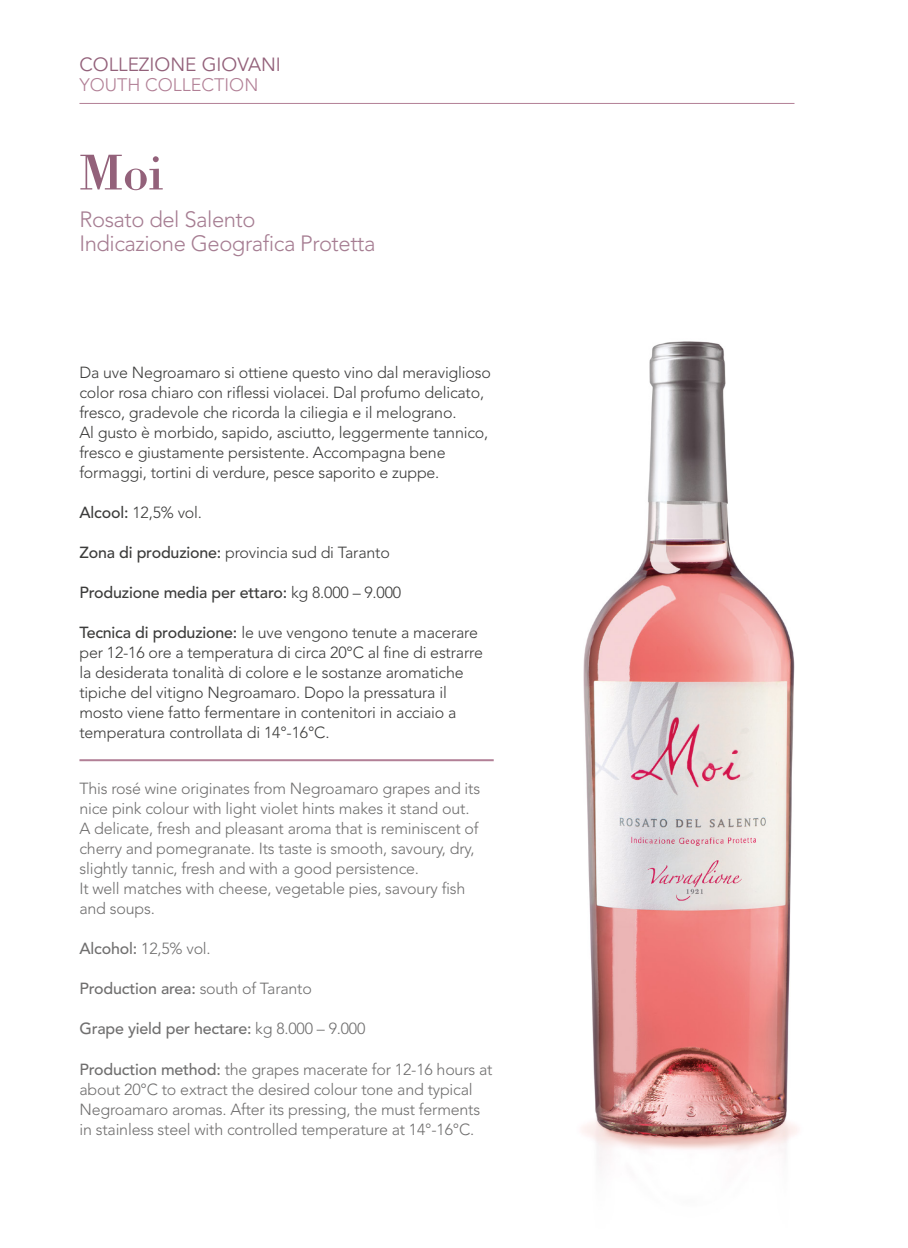
<style>
.page{position:relative;width:908px;height:1248px;background:#fff}
.page>*{position:absolute;margin:0;border:0;box-sizing:border-box;transform-origin:0 0}
.t1{font:52px "Bodoni Std";color:#93617a}
.t2{font:300 22px/24px "Avenir LT Std";letter-spacing:-.02em;color:#a67d92}
.t3{font:19px "Avenir LT Std";color:#93617a}
.t4{font:300 18px "Avenir LT Std";color:#b28096}
.t5{font:300 16px/20px "Avenir LT Std";letter-spacing:-.01em;color:#3c3c3b}
.t6{font:300 16px/20px "Avenir LT Std";letter-spacing:-.01em;color:#706f6f}
.t7{font:500 16px "Avenir LT Std";letter-spacing:-.01em;color:#706f6f}
.t8{font:500 16px "Avenir LT Std";letter-spacing:-.01em;color:#3c3c3b}
.s1{font-weight:500}
.s2{font-weight:300}
</style>
<div class="page">
<hr style="left:79px;top:759px;width:414px;height:2px;background:#b28096">
<hr style="left:79px;top:103px;width:715px;height:1px;background:#b28096">
<img style="left:582px;top:341px;width:215px;height:822px">
<p class="t3" style="left:79px;top:54px;width:203px">COLLEZIONE GIOVANI</p>
<p class="t4" style="left:79px;top:74px;width:180px">YOUTH COLLECTION</p>
<h1 class="t1" style="left:79px;top:140px;width:85px">Moi</h1>
<h2 class="t2" style="left:79px;top:207px;width:297px">Rosato del Salento<br>Indicazione Geografica Protetta</h2>
<p class="t5" style="left:79px;top:362px;width:413px">Da uve Negroamaro si ottiene questo vino dal meraviglioso color rosa chiaro con riflessi violacei. Dal profumo delicato, fresco, gradevole che ricorda la ciliegia e il melograno.<br>Al gusto è morbido, sapido, asciutto, leggermente tannico, fresco e giustamente persistente. Accompagna bene formaggi, tortini di verdure, pesce saporito e zuppe.</p>
<p class="t5" style="left:79px;top:502px;width:124px"><span class="s1">Alcool:</span> 12,5% vol.</p>
<p class="t5" style="left:79px;top:542px;width:312px"><span class="s1">Zona di produzione:</span> provincia sud di Taranto</p>
<p class="t8" style="left:79px;top:583px;width:323px">Produzione media per ettaro: <span class="s2">kg 8.000 – 9.000</span></p>
<p class="t5" style="left:79px;top:622px;width:405px"><span class="s1">Tecnica di produzione:</span> le uve vengono tenute a macerare per 12-16 ore a temperatura di circa 20°C al fine di estrarre la desiderata tonalità di colore e le sostanze aromatiche tipiche del vitigno Negroamaro. Dopo la pressatura il mosto viene fatto fermentare in contenitori in acciaio a temperatura controllata di 14°-16°C.</p>
<p class="t6" style="left:79px;top:778px;width:402px">This rosé wine originates from Negroamaro grapes and its nice pink colour with light violet hints makes it stand out.<br>A delicate, fresh and pleasant aroma that is reminiscent of cherry and pomegranate. Its taste is smooth, savoury, dry, slightly tannic, fresh and with a good persistence.<br>It well matches with cheese, vegetable pies, savoury fish and soups.</p>
<p class="t6" style="left:79px;top:938px;width:133px"><span class="s1">Alcohol:</span> 12,5% vol.</p>
<p class="t7" style="left:79px;top:979px;width:234px">Production area: <span class="s2">south of Taranto</span></p>
<p class="t7" style="left:79px;top:1019px;width:287px">Grape yield per hectare: <span class="s2">kg 8.000 – 9.000</span></p>
<p class="t6" style="left:79px;top:1058px;width:414px"><span class="s1">Production method:</span> the grapes macerate for 12-16 hours at about 20°C to extract the desired colour tone and typical Negroamaro aromas. After its pressing, the must ferments in stainless steel with controlled temperature at 14°-16°C.</p>
</div>
